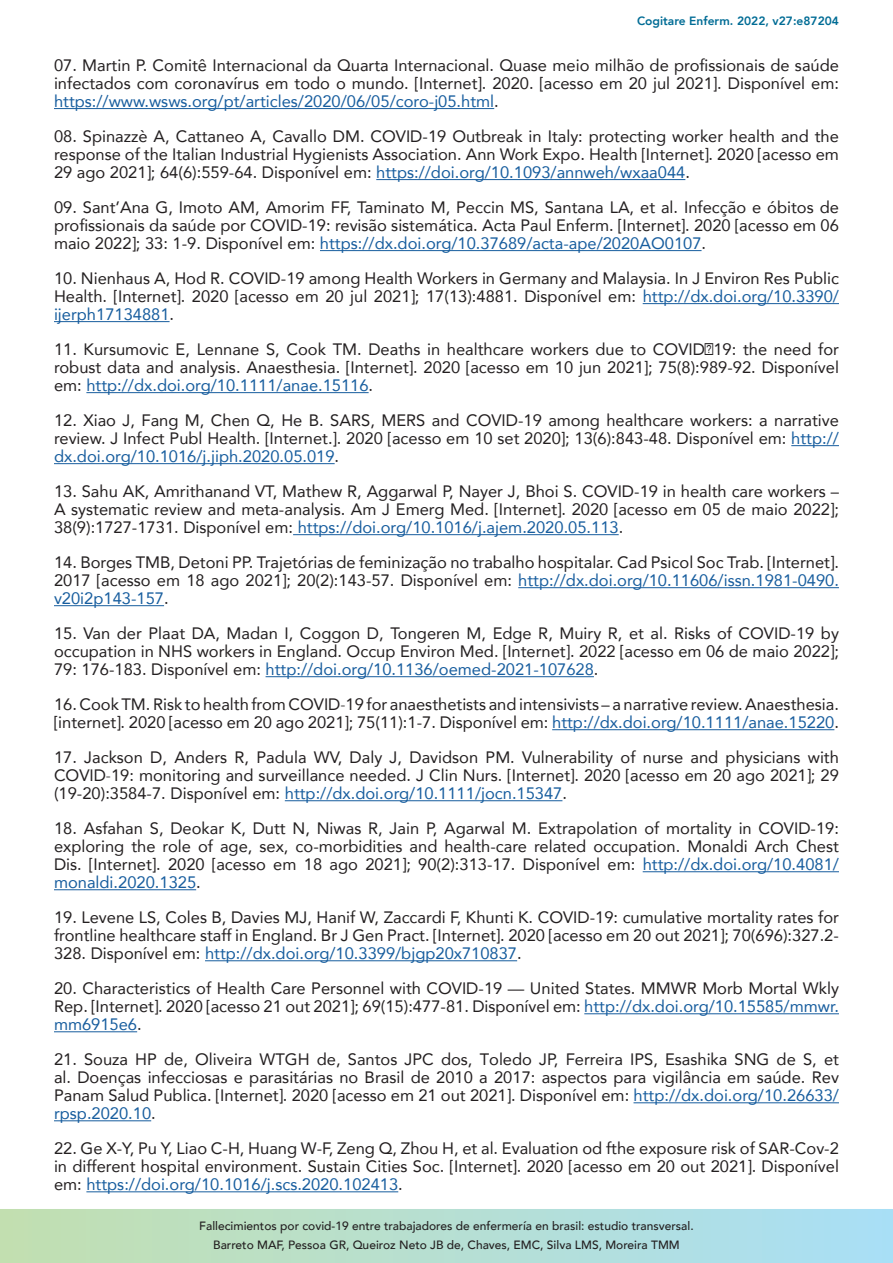
<style>
.page{position:relative;width:893px;height:1263px;background:#fff}
.page>*{position:absolute;margin:0;border:0;box-sizing:border-box;transform-origin:0 0}
.TEXTO{font:16.5px/18px "Avenir";color:#231f20;text-align:justify}
.t1{font:500 12px/18.6px "Avenir";color:#231f20;text-align:center}
.t2{font:800 12px "Avenir";color:#006c95}
.s1{color:#175d9e}
.s2{font-family:"Calibri";font-weight:300}
.s3{font-style:inherit}
</style>
<div class="page">
<svg style="left:0;top:1209px;width:893px;height:54px;background:#b6dfd2"></svg>
<hr style="left:54px;top:108px;width:440px;height:1px;background:#175d9e">
<hr style="left:376px;top:179px;width:309px;height:1px;background:#175d9e">
<hr style="left:320px;top:250px;width:382px;height:1px;background:#175d9e">
<hr style="left:643px;top:303px;width:196px;height:1px;background:#175d9e">
<hr style="left:54px;top:321px;width:116px;height:1px;background:#175d9e">
<hr style="left:86px;top:392px;width:283px;height:1px;background:#175d9e">
<hr style="left:791px;top:445px;width:48px;height:1px;background:#175d9e">
<hr style="left:54px;top:463px;width:281px;height:1px;background:#175d9e">
<hr style="left:293px;top:534px;width:326px;height:1px;background:#175d9e">
<hr style="left:518px;top:587px;width:321px;height:1px;background:#175d9e">
<hr style="left:54px;top:605px;width:110px;height:1px;background:#175d9e">
<hr style="left:266px;top:676px;width:328px;height:1px;background:#175d9e">
<hr style="left:552px;top:729px;width:282px;height:1px;background:#175d9e">
<hr style="left:285px;top:800px;width:277px;height:1px;background:#175d9e">
<hr style="left:643px;top:871px;width:196px;height:1px;background:#175d9e">
<hr style="left:54px;top:889px;width:142px;height:1px;background:#175d9e">
<hr style="left:205px;top:960px;width:312px;height:1px;background:#175d9e">
<hr style="left:584px;top:1013px;width:255px;height:1px;background:#175d9e">
<hr style="left:54px;top:1031px;width:83px;height:1px;background:#175d9e">
<hr style="left:633px;top:1102px;width:206px;height:1px;background:#175d9e">
<hr style="left:54px;top:1120px;width:97px;height:1px;background:#175d9e">
<hr style="left:86px;top:1191px;width:312px;height:1px;background:#175d9e">
<p class="t2" style="left:637px;top:10px;width:203px">Cogitare Enferm. 2022, v27:e87204</p>
<p class="TEXTO" style="left:54px;top:55px;width:786px">07. Martin P. Comitê Internacional da Quarta Internacional. Quase meio milhão de profissionais de saúde infectados com coronavírus em todo o mundo. [Internet]. 2020. [acesso em 20 jul 2021]. Disponível em: <span class="s1">https://www.wsws.org/pt/articles/2020/06/05/coro-j05.html</span>.</p>
<p class="TEXTO" style="left:54px;top:126px;width:786px">08. Spinazzè A, Cattaneo A, Cavallo DM. COVID-19 Outbreak in Italy: protecting worker health and the response of the Italian Industrial Hygienists Association. Ann Work Expo. Health [Internet]. 2020 [acesso em 29 ago 2021]; 64(6):559-64. Disponível em: <span class="s1">https://doi.org/10.1093/annweh/wxaa044</span>.</p>
<p class="TEXTO" style="left:54px;top:197px;width:786px">09. Sant’Ana G, Imoto AM, Amorim FF, Taminato M, Peccin MS, Santana LA, et al. Infecção e óbitos de profissionais da saúde por COVID-19: revisão sistemática. Acta Paul Enferm. [Internet]. 2020 [acesso em 06 maio 2022]; 33: 1-9. Disponível em: <span class="s1">https://dx.doi.org/10.37689/acta-ape/2020AO0107</span>.</p>
<p class="TEXTO" style="left:54px;top:268px;width:786px">10. Nienhaus A, Hod R. COVID-19 among Health Workers in Germany and Malaysia. In J Environ Res Public Health. [Internet]. 2020 [acesso em 20 jul 2021]; 17(13):4881. Disponível em: <span class="s1">http://dx.doi.org/10.3390/ ijerph17134881</span>.</p>
<p class="TEXTO" style="left:54px;top:339px;width:786px">11. Kursumovic E, Lennane S, Cook TM. Deaths in healthcare workers due to COVID‐19: the need for robust data and analysis. Anaesthesia. [Internet]. 2020 [acesso em 10 jun 2021]; 75(8):989-92. Disponível em: <span class="s1">http://dx.doi.org/10.1111/anae.15116</span>.</p>
<p class="TEXTO" style="left:54px;top:410px;width:786px">12. Xiao J, Fang M, Chen Q, He B. SARS, MERS and COVID-19 among healthcare workers: a narrative review. J Infect Publ Health. [Internet.]. 2020 [acesso em 10 set 2020]; 13(6):843-48. Disponível em: <span class="s1">http:// dx.doi.org/10.1016/j.jiph.2020.05.019</span>.</p>
<p class="TEXTO" style="left:54px;top:481px;width:786px">13. Sahu AK, Amrithanand VT, Mathew R, Aggarwal P, Nayer J, Bhoi S. COVID-19 in health care workers – A systematic review and meta-analysis. Am J Emerg Med. [Internet]. 2020 [acesso em 05 de maio 2022]; 38(9):1727-1731. Disponível em: <span class="s1">https://doi.org/10.1016/j.ajem.2020.05.113</span>.</p>
<p class="TEXTO" style="left:54px;top:552px;width:786px">14. Borges TMB, Detoni PP. Trajetórias de feminização no trabalho hospitalar. Cad Psicol Soc Trab. [Internet].<br>2017 [acesso em 18 ago 2021]; 20(2):143-57. Disponível em: <span class="s1">http://dx.doi.org/10.11606/issn.1981-0490. v20i2p143-157</span>.</p>
<p class="TEXTO" style="left:54px;top:623px;width:786px">15. Van der Plaat DA, Madan I, Coggon D, Tongeren M, Edge R, Muiry R, et al. Risks of COVID-19 by occupation in NHS workers in England. Occup Environ Med. [Internet]. 2022 [acesso em 06 de maio 2022]; 79: 176-183. Disponível em: <span class="s1">http://doi.org/10.1136/oemed-2021-107628</span>.</p>
<p class="TEXTO" style="left:54px;top:694px;width:786px">16. Cook TM. Risk to health from COVID<span class="s2">‐</span>19 for anaesthetists and intensivists – a narrative review. Anaesthesia. [internet]. 2020 [acesso em 20 ago 2021]; 75(11):1-7. Disponível em: <span class="s1">http://dx.doi.org/10.1111/anae.15220</span>.</p>
<p class="TEXTO" style="left:54px;top:747px;width:786px">17. Jackson D, Anders R, Padula WV, Daly J, Davidson PM. Vulnerability of nurse and physicians with COVID<span class="s2">‐</span>19: monitoring and surveillance needed. J Clin Nurs. [Internet]. 2020 [acesso em 20 ago 2021]; 29 (19-20):3584-7. Disponível em: <span class="s1">http://dx.doi.org/10.1111/jocn.15347</span>.</p>
<p class="TEXTO" style="left:54px;top:818px;width:786px">18. Asfahan S, Deokar K, Dutt N, Niwas R, Jain P, Agarwal M. Extrapolation of mortality in COVID-19: exploring the role of age, sex, co-morbidities and health-care related occupation. Monaldi Arch Chest Dis. [Internet]. 2020 [acesso em 18 ago 2021]; 90(2):313-17. Disponível em: <span class="s1">http://dx.doi.org/10.4081/ monaldi.2020.1325</span>.</p>
<p class="TEXTO" style="left:54px;top:907px;width:786px">19. Levene LS, Coles B, Davies MJ, Hanif W, Zaccardi F, Khunti K. COVID-19: cumulative mortality rates for frontline healthcare staff in England. Br J Gen Pract. [Internet]. 2020 [acesso em 20 out 2021]; 70(696):327.2- 328. Disponível em: <span class="s1">http://dx.doi.org/10.3399/bjgp20x710837</span>.</p>
<p class="TEXTO" style="left:54px;top:978px;width:786px">20. Characteristics of Health Care Personnel with COVID-19 — United States. MMWR Morb Mortal Wkly Rep. [Internet]. 2020 [acesso 21 out 2021]; 69(15):477-81. Disponível em: <span class="s1">http://dx.doi.org/10.15585/mmwr. mm6915e6</span>.</p>
<p class="TEXTO" style="left:54px;top:1049px;width:786px">21. Souza HP de, <span class="s3">O</span>liveira WTGH de, <span class="s3">S</span>antos JPC dos, <span class="s3">T</span>oledo JP, <span class="s3">F</span>erreira IPS, <span class="s3">E</span>sashika SNG de S, et al. Doenças infecciosas e parasitárias no Brasil de 2010 a 2017: aspectos para vigilância em saúde. Rev Panam Salud Publica. [Internet]. 2020 [acesso em 21 out 2021]. Disponível em: <span class="s1">http://dx.doi.org/10.26633/ rpsp.2020.10</span>.</p>
<p class="TEXTO" style="left:54px;top:1138px;width:786px">22. Ge X-Y, Pu Y, Liao C-H, Huang W-F, Zeng Q, Zhou H, et al. Evaluation od fthe exposure risk of SAR-Cov-2 in different hospital environment. Sustain Cities Soc. [Internet]. 2020 [acesso em 20 out 2021]. Disponível em: <span class="s1">https://doi.org/10.1016/j.scs.2020.102413</span>.</p>
<p class="t1" style="left:199px;top:1216px;width:496px">Fallecimientos por covid-19 entre trabajadores de enfermería en brasil: estudio transversal.<br>Barreto MAF, Pessoa GR, Queiroz Neto JB de, Chaves, EMC, Silva LMS, Moreira TMM</p>
</div>
